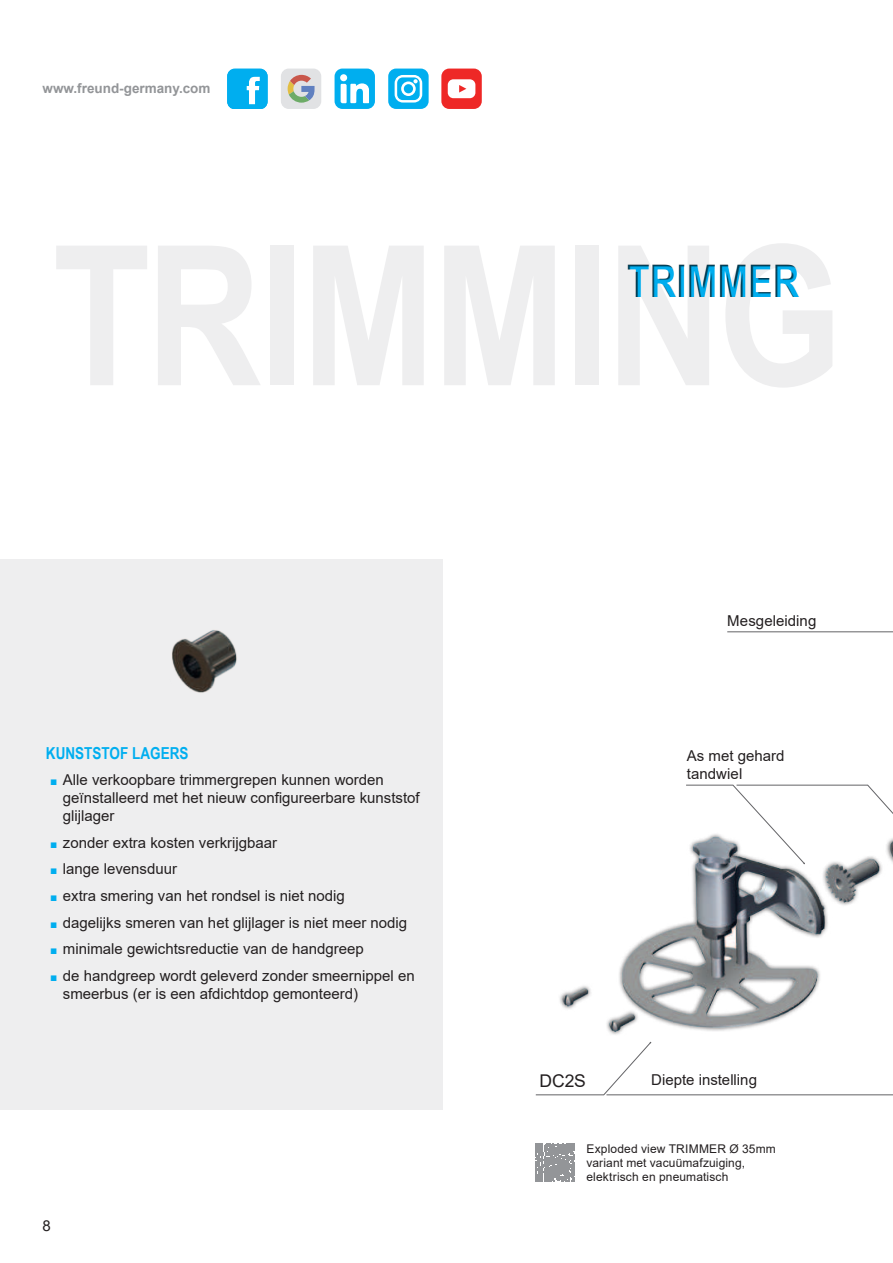
<style>
.page{position:relative;width:893px;height:1263px;background:#fff}
.page>*{position:absolute;margin:0;border:0;box-sizing:border-box;transform-origin:0 0}
.t1{font:700 45px "Arial Narrow";color:#00aeef}
.t2{font:17.55px "Arial";color:#231f20}
.t3{font:700 16.5px "Arial Narrow";color:#00aeef}
.t4{font:15px/18px "Arial";color:#231f20}
.t5{font:700 13.5px "Arial";color:#939598}
.t6{font:12px/14.4px "Arial";letter-spacing:.01em;color:#231f20}
.s1{font-weight:700;font-size:12px;color:#00aeef}
</style>
<div class="page">
<div style="left:0;top:559px;width:442px;height:550px;background:#eeeeef"></div>
<svg style="left:536px;top:1143px;width:38px;height:39px"></svg>
<div style="left:281px;top:69px;width:40px;height:40px;background:#e1e2e4;border-radius:8px"></div>
<svg style="left:288px;top:75px;width:27px;height:28px"></svg>
<div style="left:335px;top:69px;width:40px;height:40px;background:#00aeef;border-radius:8px"></div>
<div style="left:340px;top:74px;width:7px;height:7px;background:#fff;border-radius:50%"></div>
<svg style="left:341px;top:83px;width:28px;height:20px"></svg>
<svg style="left:227px;top:69px;width:41px;height:40px"></svg>
<svg style="left:388px;top:69px;width:41px;height:40px"></svg>
<div style="left:404px;top:84px;width:9px;height:9px;background:#00aeef;border-radius:50%"></div>
<div style="left:441px;top:69px;width:41px;height:40px;background:#ee2826;border-radius:8px"></div>
<div style="left:448px;top:79px;width:27px;height:19px;background:#fff;border-radius:6px"></div>
<svg style="left:459px;top:85px;width:7px;height:8px"></svg>
<img style="left:560px;top:784px;width:322px;height:258px">
<svg style="left:727px;top:631px;width:166px;height:2px"></svg>
<svg style="left:535px;top:1042px;width:358px;height:53px"></svg>
<svg style="left:686px;top:785px;width:207px;height:79px"></svg>
<img style="left:172px;top:630px;width:65px;height:63px">
<p class="t5" style="left:43px;top:83px;width:170px">www.freund-germany.com</p>
<h1 class="t1" style="left:627px;top:256px;width:174px">TRIMMER</h1>
<p class="t3" style="left:46px;top:747px;width:144px">KUNSTSTOF LAGERS</p>
<p class="t4" style="left:63px;top:771px;width:358px;text-indent:-13px"><span class="s1">■</span> Alle verkoopbare trimmergrepen kunnen worden geïnstalleerd met het nieuw con昀椀gureerbare kunststof glijlager</p>
<p class="t4" style="left:50px;top:834px;width:228px"><span class="s1">■</span> zonder extra kosten verkrijgbaar</p>
<p class="t4" style="left:50px;top:860px;width:128px"><span class="s1">■</span> lange levensduur</p>
<p class="t4" style="left:50px;top:887px;width:296px"><span class="s1">■</span> extra smering van het rondsel is niet nodig</p>
<p class="t4" style="left:50px;top:913px;width:359px"><span class="s1">■</span> dagelijks smeren van het glijlager is niet meer nodig</p>
<p class="t4" style="left:50px;top:940px;width:315px"><span class="s1">■</span> minimale gewichtsreductie van de handgreep</p>
<p class="t4" style="left:63px;top:966px;width:353px;text-indent:-13px"><span class="s1">■</span> de handgreep wordt geleverd zonder smeernippel en smeerbus (er is een afdichtdop gemonteerd)</p>
<p class="t4" style="left:43px;top:1218px;width:10px">8</p>
<p class="t4" style="left:727px;top:613px;width:91px">Mesgeleiding</p>
<p class="t4" style="left:687px;top:746px;width:99px">As met gehard tandwiel</p>
<p class="t2" style="left:539px;top:1069px;width:48px">DC2S</p>
<p class="t4" style="left:651px;top:1072px;width:108px">Diepte instelling</p>
<p class="t6" style="left:586px;top:1141px;width:191px">Exploded view TRIMMER Ø 35mm variant met vacuümafzuiging, elektrisch en pneumatisch</p>
</div>
